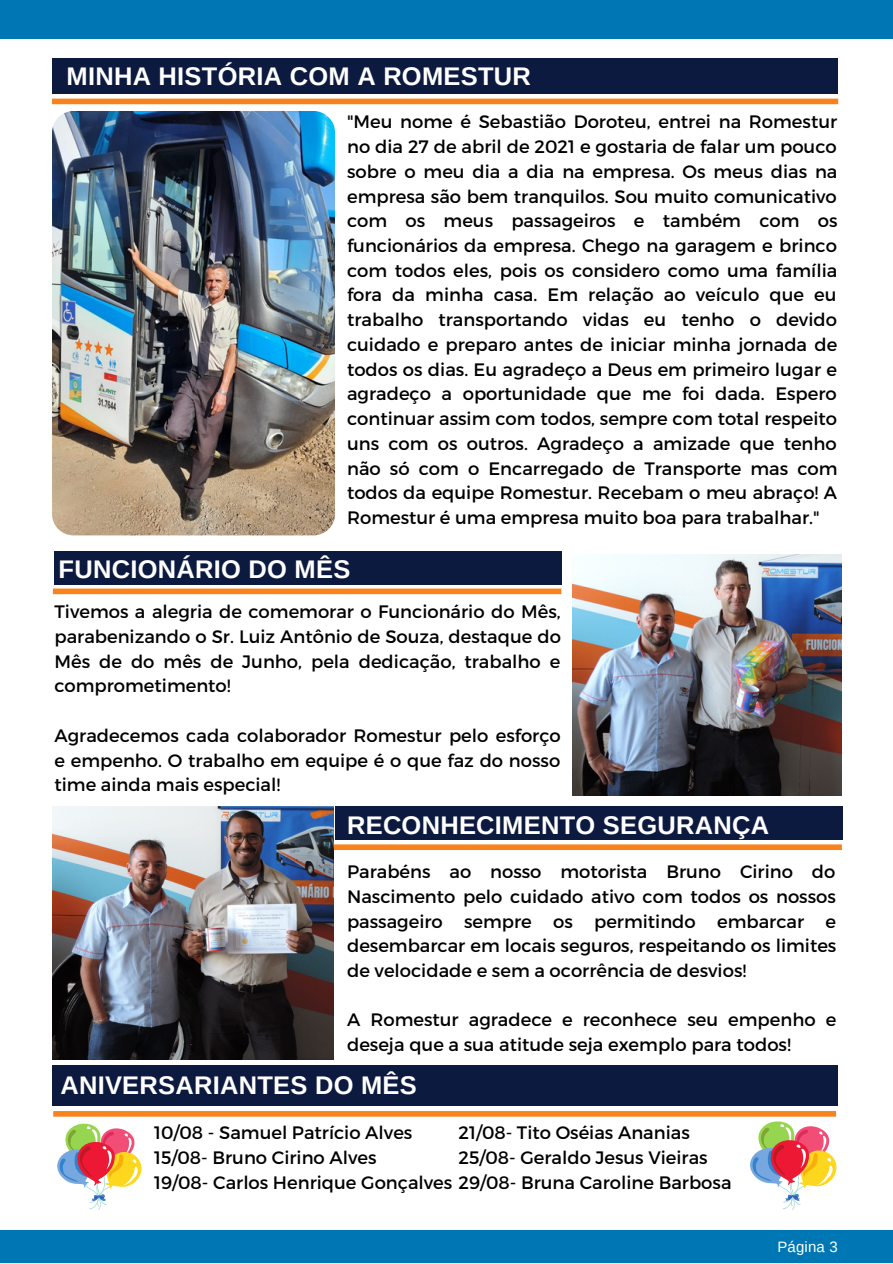
<style>
.page{position:relative;width:893px;height:1264px;background:#fff}
.page>*{position:absolute;margin:0;border:0;box-sizing:border-box;transform-origin:0 0}
.t1{font:700 25.5px "Arimo";letter-spacing:.01em;color:#fff}
.t2{font:18px/24.8px "Montserrat";color:#000;text-align:justify}
.t3{font:15px "Arimo";letter-spacing:.01em;color:#fff}
</style>
<div class="page">
<div style="left:1px;top:1229px;width:891px;height:33px;background:#0077b5"></div>
<div style="left:1px;top:0;width:891px;height:38px;background:#0077b5"></div>
<div style="left:52px;top:58px;width:786px;height:36px;background:#0d1a40"></div>
<div style="left:52px;top:99px;width:786px;height:5px;background:#fa821d"></div>
<img style="left:52px;top:111px;width:283px;height:424px;border-radius:21px">
<div style="left:54px;top:550px;width:507px;height:34px;background:#0d1a40"></div>
<div style="left:53px;top:588px;width:508px;height:6px;background:#fa821d"></div>
<img style="left:572px;top:554px;width:269px;height:241px">
<div style="left:335px;top:806px;width:507px;height:34px;background:#0d1a40"></div>
<div style="left:333px;top:844px;width:508px;height:6px;background:#fa821d"></div>
<img style="left:52px;top:806px;width:281px;height:253px">
<div style="left:52px;top:1064px;width:786px;height:41px;background:#0d1a40"></div>
<div style="left:53px;top:1111px;width:783px;height:5px;background:#fa821d"></div>
<svg style="left:57px;top:1123px;width:85px;height:86px"></svg>
<svg style="left:750px;top:1121px;width:86px;height:88px"></svg>
<h1 class="t1" style="left:66px;top:62px;width:466px">MINHA HISTÓRIA COM A ROMESTUR</h1>
<p class="t2" style="left:347px;top:109px;width:492px">"Meu nome é Sebastião Doroteu, entrei na Romestur no dia 27 de abril de 2021 e gostaria de falar um pouco sobre o meu dia a dia na empresa. Os meus dias na empresa são bem tranquilos. Sou muito comunicativo com os meus passageiros e também com os funcionários da empresa. Chego na garagem e brinco com todos eles, pois os considero como uma família fora da minha casa. Em relação ao veículo que eu trabalho transportando vidas eu tenho o devido cuidado e preparo antes de iniciar minha jornada de todos os dias. Eu agradeço a Deus em primeiro lugar e agradeço a oportunidade que me foi dada. Espero continuar assim com todos, sempre com total respeito uns com os outros. Agradeço a amizade que tenho não só com o Encarregado de Transporte mas com todos da equipe Romestur. Recebam o meu abraço! A Romestur é uma empresa muito boa para trabalhar."</p>
<h1 class="t1" style="left:59px;top:555px;width:293px">FUNCIONÁRIO DO MÊS</h1>
<p class="t2" style="left:54px;top:598px;width:508px">Tivemos a alegria de comemorar o Funcionário do Mês, parabenizando o Sr. Luiz Antônio de Souza, destaque do Mês de do mês de Junho, pela dedicação, trabalho e comprometimento!</p>
<p class="t2" style="left:54px;top:722px;width:507px">Agradecemos cada colaborador Romestur pelo esforço e empenho. O trabalho em equipe é o que faz do nosso time ainda mais especial!</p>
<h1 class="t1" style="left:347px;top:811px;width:423px">RECONHECIMENTO SEGURANÇA</h1>
<p class="t2" style="left:347px;top:858px;width:490px">Parabéns ao nosso motorista Bruno Cirino do Nascimento pelo cuidado ativo com todos os nossos passageiro sempre os permitindo embarcar e desembarcar em locais seguros, respeitando os limites de velocidade e sem a ocorrência de desvios!</p>
<p class="t2" style="left:347px;top:1006px;width:490px">A Romestur agradece e reconhece seu empenho e deseja que a sua atitude seja exemplo para todos!</p>
<h1 class="t1" style="left:60px;top:1070px;width:358px">ANIVERSARIANTES DO MÊS</h1>
<p class="t2" style="left:154px;top:1119px;width:579px;text-align:left">10/08 - Samuel Patrício Alves<br>15/08- Bruno Cirino Alves<br>19/08- Carlos Henrique Gonçalves 29/08- Bruna Caroline Barbosa</p>
<p class="t2" style="left:458px;top:1119px;width:251px">21/08- Tito Oséias Ananias<br>25/08- Geraldo Jesus Vieiras</p>
<p class="t3" style="left:777px;top:1238px;width:62px">Página 3</p>
</div>
